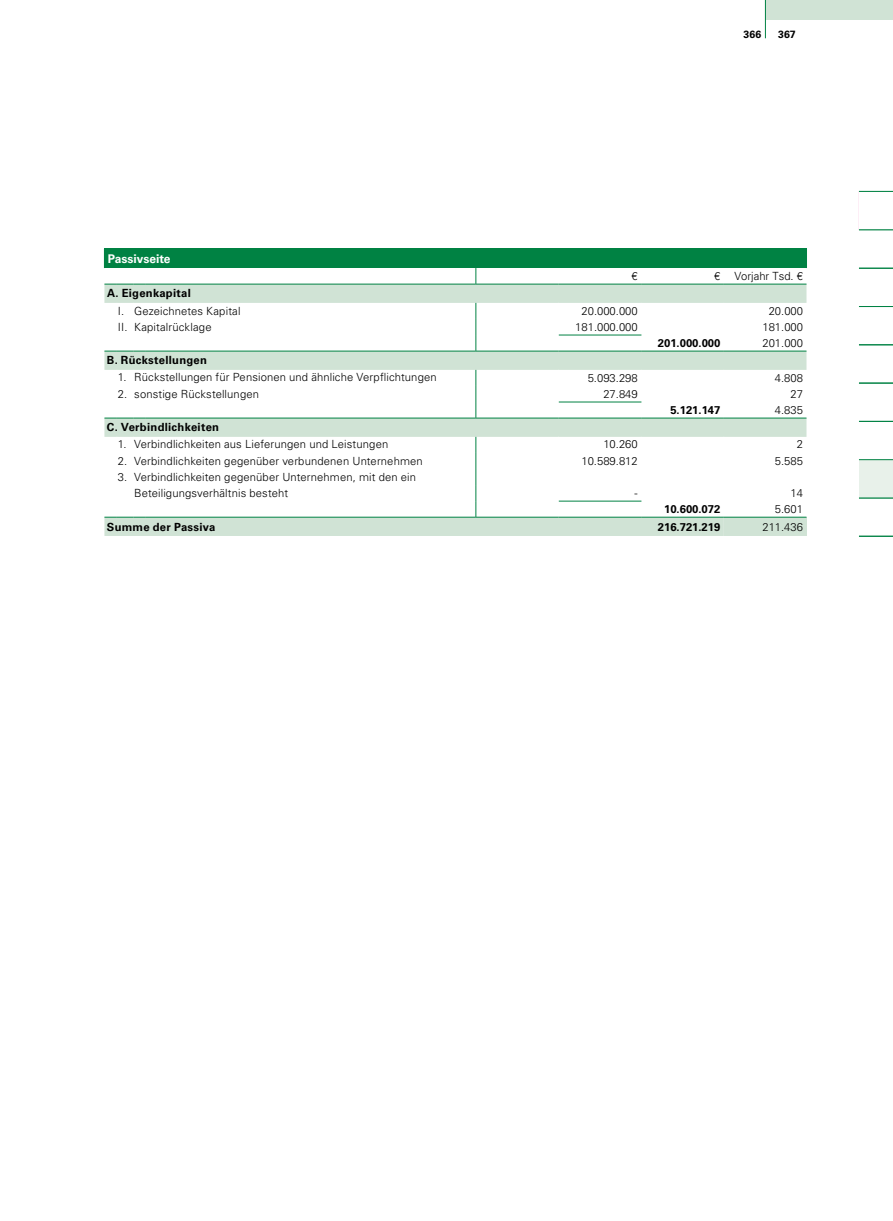
<style>
.page{position:relative;width:893px;height:1221px;background:#fff}
.page>*{position:absolute;margin:0;border:0;box-sizing:border-box;transform-origin:0 0}
.t1{font:700 12px "Univers LT Std";color:#fff}
.t2{font:300 11.25px/16px "Univers LT Std";letter-spacing:.01em;color:#000}
.t3{font:700 11.25px "Univers LT Std";letter-spacing:.02em;color:#000}
.t4{font:700 11.25px "Univers LT Std";color:#000}
.t5{font:700 10.5px "Univers LT Std";color:#000}
</style>
<div class="page">
<div style="left:765px;top:0;width:128px;height:19px;background:#d0e3d5"></div>
<hr style="left:765px;top:0;width:1px;height:38px;background:#008243">
<div style="left:859px;top:459px;width:34px;height:38px;background:#e8f1ea"></div>
<hr style="left:859px;top:268px;width:34px;height:1px;background:#008243">
<hr style="left:859px;top:306px;width:34px;height:1px;background:#008243">
<hr style="left:859px;top:344px;width:34px;height:1px;background:#008243">
<hr style="left:859px;top:383px;width:34px;height:1px;background:#008243">
<hr style="left:859px;top:421px;width:34px;height:1px;background:#008243">
<hr style="left:859px;top:459px;width:34px;height:1px;background:#008243">
<hr style="left:859px;top:497px;width:34px;height:1px;background:#008243">
<hr style="left:859px;top:536px;width:34px;height:1px;background:#008243">
<hr style="left:859px;top:191px;width:34px;height:1px;background:#008243">
<hr style="left:859px;top:229px;width:34px;height:1px;background:#008243">
<div style="left:104px;top:249px;width:702px;height:19px;background:#008243"></div>
<svg style="left:104px;top:268px;width:702px;height:16px"></svg>
<svg style="left:104px;top:285px;width:702px;height:251px"></svg>
<div style="left:724px;top:517px;width:82px;height:19px;background:#d0e3d5"></div>
<svg style="left:558px;top:268px;width:1px;height:16px"></svg>
<svg style="left:641px;top:268px;width:1px;height:16px"></svg>
<svg style="left:724px;top:268px;width:1px;height:16px"></svg>
<hr style="left:146px;top:319px;width:330px;height:1px;background:#fff">
<svg style="left:641px;top:303px;width:1px;height:32px"></svg>
<svg style="left:724px;top:303px;width:1px;height:32px"></svg>
<hr style="left:146px;top:335px;width:330px;height:1px;background:#fff">
<svg style="left:558px;top:303px;width:1px;height:48px"></svg>
<hr style="left:146px;top:385px;width:330px;height:1px;background:#fff">
<svg style="left:641px;top:370px;width:1px;height:32px"></svg>
<svg style="left:724px;top:370px;width:1px;height:32px"></svg>
<hr style="left:146px;top:402px;width:330px;height:1px;background:#fff">
<svg style="left:558px;top:370px;width:1px;height:48px"></svg>
<hr style="left:146px;top:452px;width:330px;height:1px;background:#fff">
<hr style="left:146px;top:468px;width:330px;height:1px;background:#fff">
<hr style="left:146px;top:485px;width:330px;height:1px;background:#fff">
<svg style="left:641px;top:437px;width:1px;height:64px"></svg>
<svg style="left:724px;top:437px;width:1px;height:64px"></svg>
<hr style="left:146px;top:501px;width:330px;height:1px;background:#fff">
<svg style="left:558px;top:437px;width:1px;height:80px"></svg>
<svg style="left:806px;top:249px;width:1px;height:19px"></svg>
<svg style="left:476px;top:268px;width:1px;height:16px"></svg>
<svg style="left:104px;top:284px;width:42px;height:1px"></svg>
<hr style="left:146px;top:284px;width:330px;height:1px;background:#008243">
<hr style="left:476px;top:284px;width:82px;height:1px;background:#008243">
<hr style="left:558px;top:284px;width:83px;height:1px;background:#008243">
<hr style="left:641px;top:284px;width:83px;height:1px;background:#008243">
<hr style="left:724px;top:284px;width:82px;height:1px;background:#008243">
<svg style="left:476px;top:303px;width:1px;height:48px"></svg>
<hr style="left:559px;top:335px;width:82px;height:1px;background:#008243">
<svg style="left:104px;top:303px;width:43px;height:49px"></svg>
<hr style="left:146px;top:351px;width:330px;height:1px;background:#008243">
<hr style="left:476px;top:351px;width:82px;height:1px;background:#008243">
<hr style="left:558px;top:351px;width:83px;height:1px;background:#008243">
<hr style="left:641px;top:351px;width:83px;height:1px;background:#008243">
<hr style="left:724px;top:351px;width:82px;height:1px;background:#008243">
<svg style="left:476px;top:370px;width:1px;height:48px"></svg>
<hr style="left:559px;top:402px;width:82px;height:1px;background:#008243">
<svg style="left:104px;top:370px;width:43px;height:49px"></svg>
<hr style="left:146px;top:418px;width:330px;height:1px;background:#008243">
<hr style="left:476px;top:418px;width:82px;height:1px;background:#008243">
<hr style="left:558px;top:418px;width:83px;height:1px;background:#008243">
<hr style="left:641px;top:418px;width:83px;height:1px;background:#008243">
<hr style="left:724px;top:418px;width:82px;height:1px;background:#008243">
<svg style="left:476px;top:437px;width:1px;height:80px"></svg>
<hr style="left:559px;top:501px;width:82px;height:1px;background:#008243">
<svg style="left:104px;top:437px;width:42px;height:81px"></svg>
<hr style="left:146px;top:517px;width:330px;height:1px;background:#008243">
<hr style="left:476px;top:517px;width:82px;height:1px;background:#008243">
<hr style="left:558px;top:517px;width:83px;height:1px;background:#008243">
<hr style="left:641px;top:517px;width:83px;height:1px;background:#008243">
<hr style="left:724px;top:517px;width:82px;height:1px;background:#008243">
<p class="t1" style="left:108px;top:251px;width:64px">Passivseite</p>
<p class="t5" style="left:744px;top:28px;width:19px">366</p>
<p class="t5" style="left:778px;top:28px;width:19px">367</p>
<p class="t2" style="left:631px;top:268px;width:8px">€</p>
<p class="t2" style="left:714px;top:268px;width:90px">€ Vorjahr Tsd. €</p>
<p class="t3" style="left:107px;top:287px;width:85px">A. Eigenkapital</p>
<p class="t2" style="left:118px;top:302px;width:124px">I. Gezeichnetes Kapital</p>
<p class="t2" style="left:581px;top:302px;width:58px">20.000.000</p>
<p class="t2" style="left:769px;top:302px;width:36px">20.000</p>
<p class="t2" style="left:118px;top:318px;width:95px">II. Kapitalrücklage</p>
<p class="t2" style="left:575px;top:318px;width:64px">181.000.000</p>
<p class="t2" style="left:762px;top:318px;width:42px">181.000</p>
<p class="t4" style="left:658px;top:336px;width:64px">201.000.000</p>
<p class="t2" style="left:762px;top:334px;width:42px">201.000</p>
<p class="t3" style="left:107px;top:354px;width:102px">B. Rückstellungen</p>
<p class="t2" style="left:118px;top:369px;width:321px">1. Rückstellungen für Pensionen und ähnliche Verpflichtungen</p>
<p class="t2" style="left:588px;top:369px;width:52px">5.093.298</p>
<p class="t2" style="left:775px;top:369px;width:30px">4.808</p>
<p class="t2" style="left:118px;top:385px;width:143px">2. sonstige Rückstellungen</p>
<p class="t2" style="left:603px;top:385px;width:36px">27.849</p>
<p class="t2" style="left:791px;top:385px;width:14px">27</p>
<p class="t3" style="left:670px;top:403px;width:52px">5.121.147</p>
<p class="t2" style="left:775px;top:401px;width:30px">4.835</p>
<p class="t3" style="left:107px;top:421px;width:114px">C. Verbindlichkeiten</p>
<p class="t2" style="left:118px;top:436px;width:272px">1. Verbindlichkeiten aus Lieferungen und Leistungen</p>
<p class="t2" style="left:603px;top:436px;width:36px">10.260</p>
<p class="t2" style="left:797px;top:436px;width:8px">2</p>
<p class="t2" style="left:118px;top:452px;width:307px">2. Verbindlichkeiten gegenüber verbundenen Unternehmen</p>
<p class="t2" style="left:581px;top:452px;width:58px">10.589.812</p>
<p class="t2" style="left:775px;top:452px;width:30px">5.585</p>
<p class="t2" style="left:134px;top:468px;width:283px;text-indent:-17px">3. Verbindlichkeiten gegenüber Unternehmen, mit den ein<br>Beteiligungsverhältnis besteht</p>
<p class="t2" style="left:635px;top:484px;width:5px">-</p>
<p class="t2" style="left:790px;top:484px;width:14px">14</p>
<p class="t3" style="left:664px;top:502px;width:58px">10.600.072</p>
<p class="t2" style="left:775px;top:500px;width:30px">5.601</p>
<p class="t3" style="left:107px;top:520px;width:110px">Summe der Passiva</p>
<p class="t4" style="left:658px;top:520px;width:64px">216.721.219</p>
<p class="t2" style="left:762px;top:518px;width:42px">211.436</p>
</div>
